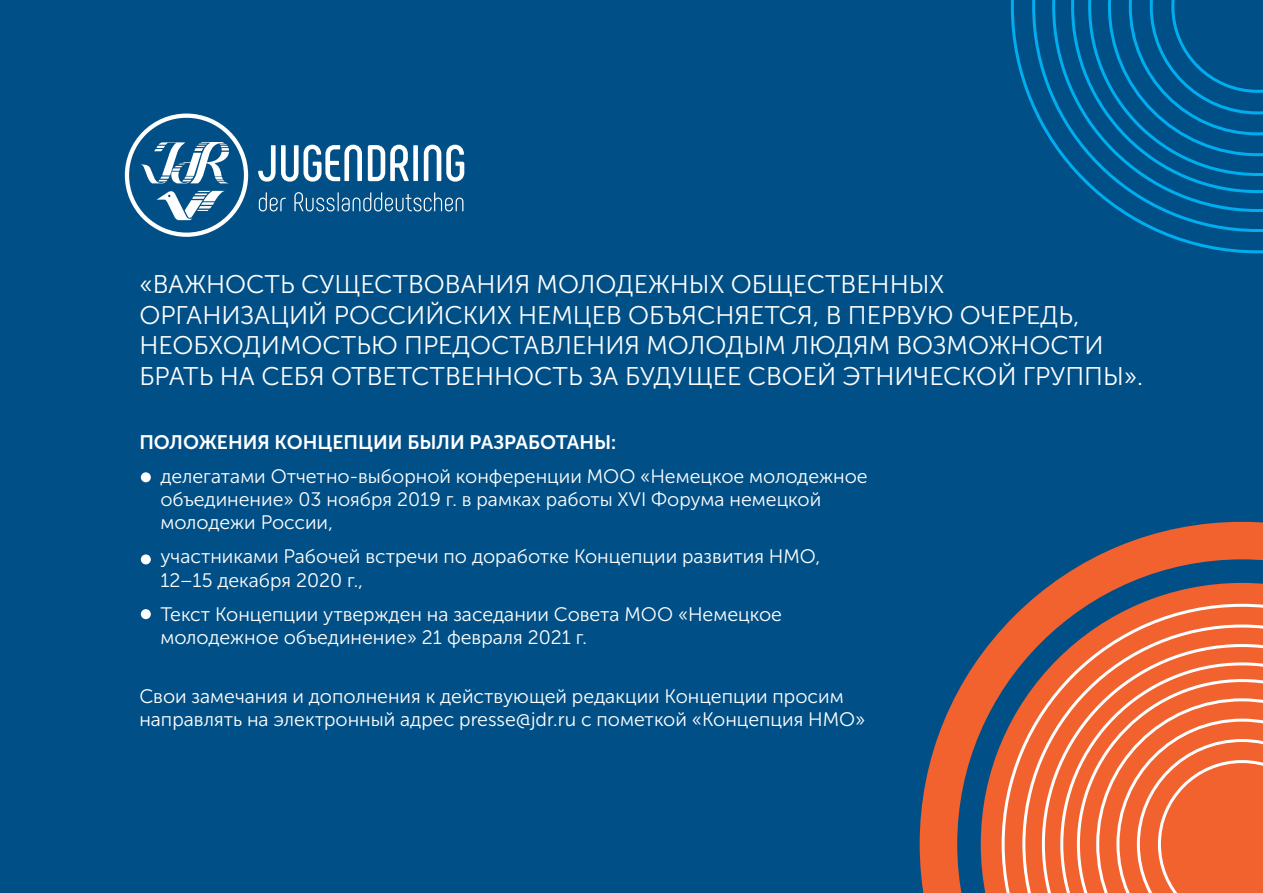
<style>
.page{position:relative;width:1263px;height:893px;background:#005087}
.page>*{position:absolute;margin:0;border:0;box-sizing:border-box;transform-origin:0 0}
.t1{font:25.5px/30.6px "Museo Sans Cyrl 300";color:#fff}
.t2{font:19.5px/23.4px "Museo Sans Cyrl 300";color:#fff}
.t3{font:19.5px "Museo Sans Cyrl 700";color:#fff}
</style>
<div class="page">
<svg style="left:920px;top:522px;width:343px;height:371px"></svg>
<svg style="left:1042px;top:644px;width:221px;height:249px;background:#f0754a"></svg>
<svg style="left:1011px;top:0;width:252px;height:253px"></svg>
<svg style="left:1052px;top:0;width:211px;height:212px"></svg>
<svg style="left:125px;top:114px;width:123px;height:123px"></svg>
<svg style="left:258px;top:145px;width:104px;height:37px"></svg>
<svg style="left:368px;top:145px;width:41px;height:36px"></svg>
<div style="left:413px;top:145px;width:5px;height:36px;background:#fff"></div>
<svg style="left:424px;top:145px;width:40px;height:37px"></svg>
<svg style="left:259px;top:192px;width:27px;height:19px"></svg>
<svg style="left:294px;top:192px;width:169px;height:19px"></svg>
<div style="left:141px;top:472px;width:10px;height:10px;background:#fff;border-radius:50%"></div>
<div style="left:141px;top:554px;width:10px;height:10px;background:#fff;border-radius:50%"></div>
<div style="left:141px;top:609px;width:10px;height:10px;background:#fff;border-radius:50%"></div>
<p class="t1" style="left:139px;top:269px;width:1005px">«ВАЖНОСТЬ СУЩЕСТВОВАНИЯ МОЛОДЕЖНЫХ ОБЩЕСТВЕННЫХ<br>ОРГАНИЗАЦИЙ РОССИЙСКИХ НЕМЦЕВ ОБЪЯСНЯЕТСЯ, В ПЕРВУЮ ОЧЕРЕДЬ, НЕОБХОДИМОСТЬЮ ПРЕДОСТАВЛЕНИЯ МОЛОДЫМ ЛЮДЯМ ВОЗМОЖНОСТИ БРАТЬ НА СЕБЯ ОТВЕТСТВЕННОСТЬ ЗА БУДУЩЕЕ СВОЕЙ ЭТНИЧЕСКОЙ ГРУППЫ».</p>
<p class="t3" style="left:139px;top:431px;width:478px">ПОЛОЖЕНИЯ КОНЦЕПЦИИ БЫЛИ РАЗРАБОТАНЫ:</p>
<p class="t2" style="left:160px;top:464px;width:709px">делегатами Отчетно-выборной конференции МОО «Немецкое молодежное объединение» 03 ноября 2019 г. в рамках работы XVI Форума немецкой молодежи России,</p>
<p class="t2" style="left:160px;top:545px;width:662px">участниками Рабочей встречи по доработке Концепции развития НМО,<br>12–15 декабря 2020 г.,</p>
<p class="t2" style="left:160px;top:602px;width:623px">Текст Концепции утвержден на заседании Совета МОО «Немецкое молодежное объединение» 21 февраля 2021 г.</p>
<p class="t2" style="left:139px;top:684px;width:728px">Свои замечания и дополнения к действующей редакции Концепции просим направлять на электронный адрес presse@jdr.ru с пометкой «Концепция НМО»</p>
</div>
